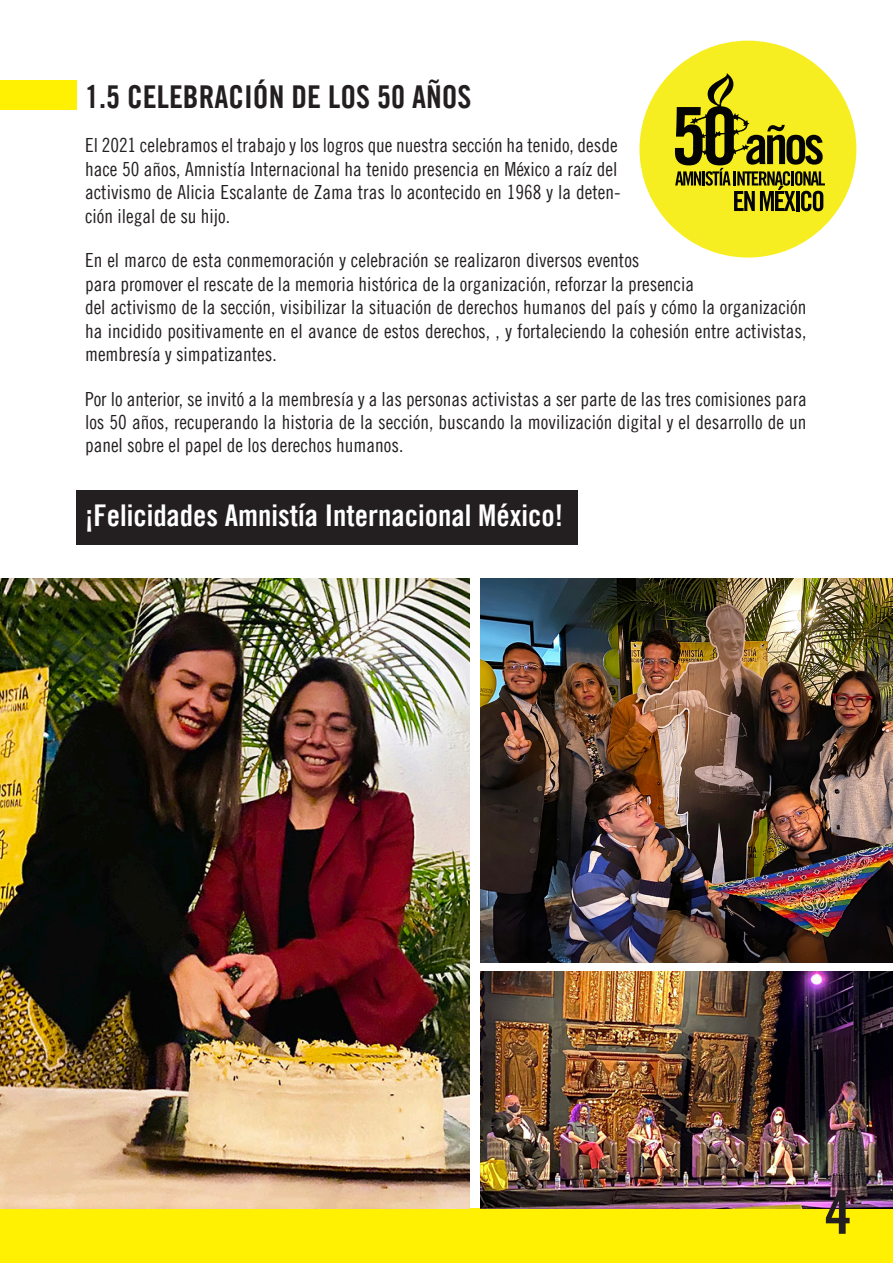
<style>
.page{position:relative;width:893px;height:1263px;background:#fff}
.page>*{position:absolute;margin:0;border:0;box-sizing:border-box;transform-origin:0 0}
.t1{font:60px "Trade Gothic LT Bold Cond Twenty";color:#231f20}
.H2-CONTENT{font:31.5px "Amnesty Trade Gothic Bd Cn 20";color:#231f20}
.texto_corrido{font:30px "Trade Gothic LT Bold Cond Twenty";color:#fff}
.texto_corrido-2{font:19.5px/23.4px "Trade Gothic LT Cond Eighteen";color:#231f20}
</style>
<div class="page">
<div style="left:0;top:1209px;width:893px;height:54px;background:#fff101"></div>
<div style="left:77px;top:491px;width:501px;height:54px;background:#231f20"></div>
<div style="left:639px;top:41px;width:217px;height:217px;background:#f7ee22;border-radius:50%"></div>
<svg style="left:675px;top:73px;width:150px;height:138px"></svg>
<img style="left:481px;top:578px;width:412px;height:384px">
<img style="left:481px;top:972px;width:412px;height:237px">
<img style="left:0;top:578px;width:470px;height:631px">
<div style="left:0;top:81px;width:77px;height:29px;background:#fff101"></div>
<p class="H2-CONTENT" style="left:85px;top:77px;width:388px">1.5 CELEBRACIÓN DE LOS 50 AÑOS</p>
<p class="texto_corrido-2" style="left:85px;top:134px;width:537px">El 2021 celebramos el trabajo y los logros que nuestra sección ha tenido, desde hace 50 años, Amnistía Internacional ha tenido presencia en México a raíz del activismo de Alicia Escalante de Zama tras lo acontecido en 1968 y la deten&shy;ción ilegal de su hijo.</p>
<p class="texto_corrido-2" style="left:85px;top:248px;width:723px">En el marco de esta conmemoración y celebración se realizaron diversos eventos<br>para promover el rescate de la memoria histórica de la organización, reforzar la presencia<br>del activismo de la sección, visibilizar la situación de derechos humanos del país y cómo la organización ha incidido positivamente en el avance de estos derechos, , y fortaleciendo la cohesión entre activistas, membresía y simpatizantes.</p>
<p class="texto_corrido-2" style="left:85px;top:387px;width:723px;text-align:justify">Por lo anterior, se invitó a la membresía y a las personas activistas a ser parte de las tres comisiones para los 50 años, recuperando la historia de la sección, buscando la movilización digital y el desarrollo de un panel sobre el papel de los derechos humanos.</p>
<p class="texto_corrido" style="left:85px;top:497px;width:480px">¡Felicidades Amnistía Internacional México!</p>
<h1 class="t1" style="left:825px;top:1176px;width:28px">4</h1>
</div>
